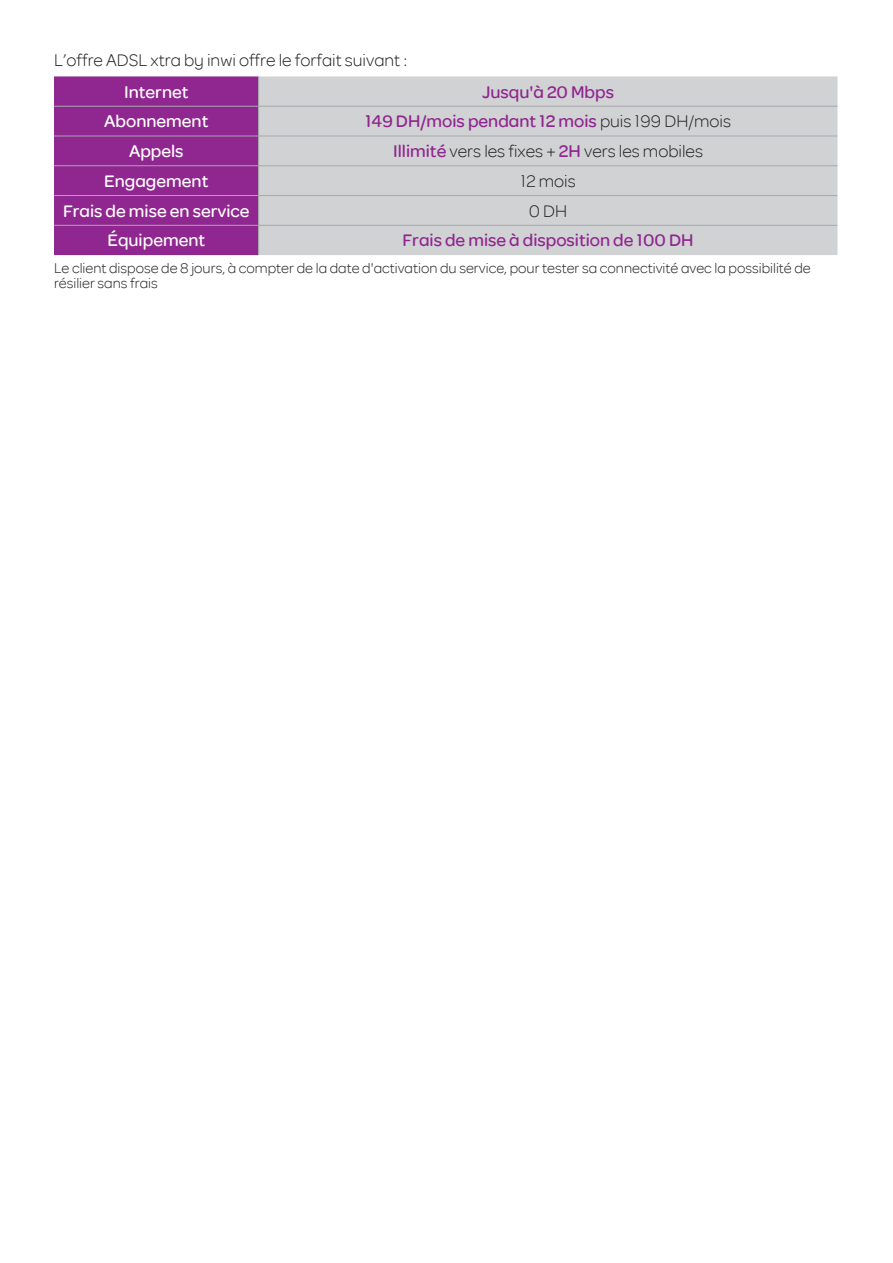
<style>
.page{position:relative;width:893px;height:1263px;background:#fff}
.page>*{position:absolute;margin:0;border:0;box-sizing:border-box;transform-origin:0 0}
.txt_cour{font:300 18px "Inwi";color:#231f20}
.txt_cour-2{font:500 18px "Inwi";color:#90268f}
.txt_cour-3{font:500 18px "Inwi";color:#fff}
.txt_cour-4{font:300 15px/15px "Inwi";color:#231f20}
.s1{font-weight:300;color:#231f20}
.s2{font-weight:500;color:#90268f}
</style>
<div class="page">
<div style="left:259px;top:76px;width:578px;height:179px;background:#d1d2d4"></div>
<hr style="left:259px;top:106px;width:578px;height:1px;background:#a8a9ad">
<hr style="left:259px;top:136px;width:578px;height:1px;background:#a8a9ad">
<hr style="left:259px;top:165px;width:578px;height:1px;background:#a8a9ad">
<hr style="left:259px;top:195px;width:578px;height:1px;background:#a8a9ad">
<hr style="left:259px;top:225px;width:578px;height:1px;background:#a8a9ad">
<div style="left:54px;top:76px;width:205px;height:179px;background:#90268f"></div>
<p class="txt_cour" style="left:54px;top:50px;width:355px">L’offre ADSL xtra by inwi offre le forfait suivant :</p>
<p class="txt_cour-3" style="left:124px;top:81px;width:66px">Internet</p>
<p class="txt_cour-2" style="left:482px;top:81px;width:133px">Jusqu'à 20 Mbps</p>
<p class="txt_cour-3" style="left:104px;top:111px;width:106px">Abonnement</p>
<p class="txt_cour-2" style="left:365px;top:111px;width:367px">149 DH/mois pendant 12 mois <span class="s1">puis 199 DH/mois</span></p>
<p class="txt_cour-3" style="left:129px;top:141px;width:56px">Appels</p>
<p class="txt_cour" style="left:393px;top:141px;width:311px"><span class="s2">Illimité</span> vers les fixes + <span class="s2">2H</span> vers les mobiles</p>
<p class="txt_cour-3" style="left:104px;top:171px;width:106px">Engagement</p>
<p class="txt_cour" style="left:520px;top:171px;width:57px">12 mois</p>
<p class="txt_cour-3" style="left:63px;top:200px;width:188px">Frais de mise en service</p>
<p class="txt_cour" style="left:529px;top:201px;width:40px">0 DH</p>
<p class="txt_cour-3" style="left:107px;top:230px;width:99px">Équipement</p>
<p class="txt_cour-2" style="left:402px;top:230px;width:293px">Frais de mise à disposition de 100 DH</p>
<p class="txt_cour-4" style="left:54px;top:260px;width:758px">Le client dispose de 8 jours, à compter de la date d'activation du service, pour tester sa connectivité avec la possibilité de résilier sans frais</p>
</div>
